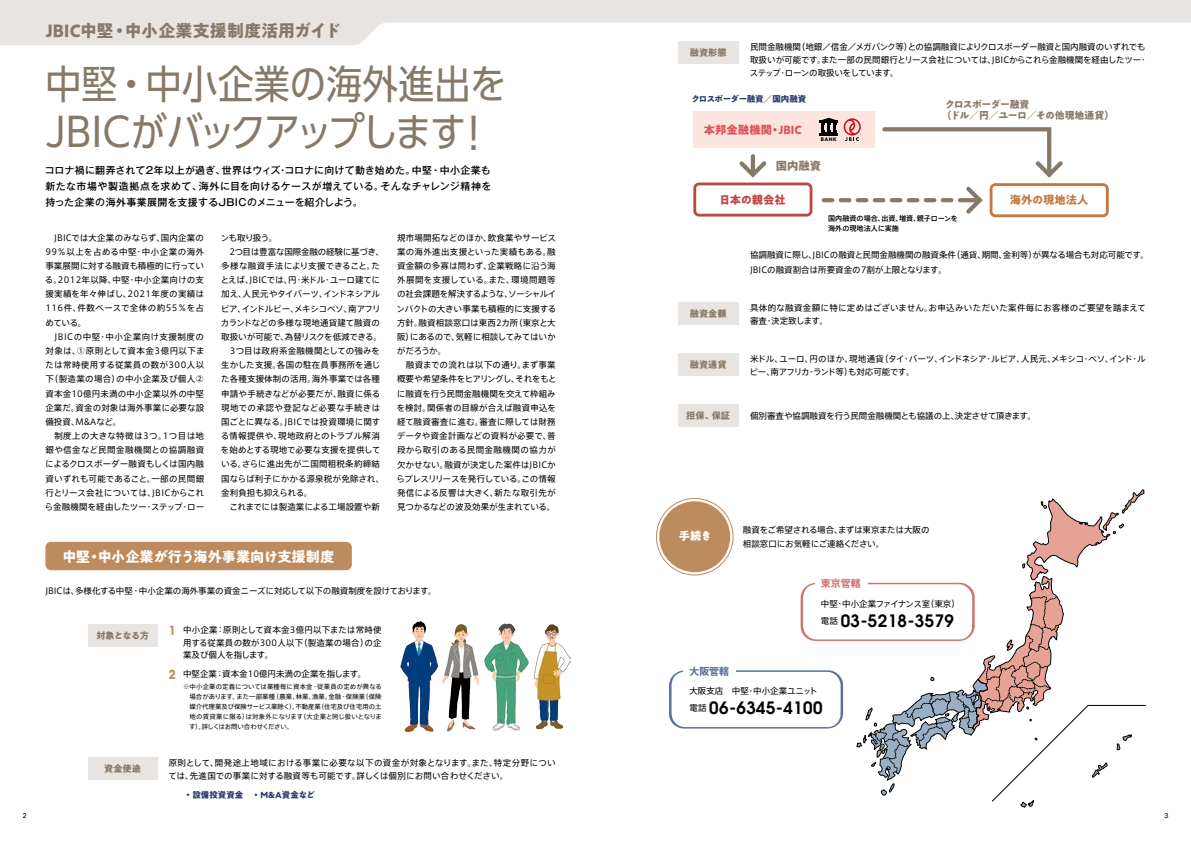
<style>
.page{position:relative;width:1191px;height:842px;background:#fff}
.page>*{position:absolute;margin:0;border:0;box-sizing:border-box;transform-origin:0 0}
.t1{font:39.7px/48.1px "UD Shin Go C Oniz Pr 6";letter-spacing:.01em;color:#877969}
.t2{font:600 17px "Avant Garde";letter-spacing:.02em;color:#000}
.t3{font:700 17px "PA1 Gothic Std";letter-spacing:.01em;color:#877969}
.t4{font:700 14.2px "PA1 Gothic Std";color:#fff}
.t5{font:700 11.3px "PA1 Gothic Std";color:#db5351}
.t6{font:700 11.3px "PA1 Gothic Std";color:#c37844}
.t7{font:700 11.3px "PA1 Gothic Std";letter-spacing:-.025em;color:#be4745}
.t8{font:700 11.3px "PA1 Gothic Std";color:#877969}
.t9{font:700 11.3px "PA1 Gothic Std";color:#fff}
.t10{font:500 9.9px/15.6px "Gothic MB101 Pro";letter-spacing:.03em;color:#000;text-align:justify}
.t11{font:700 9.9px/11.3px "PA1 Gothic Std";letter-spacing:-.045em;color:#877969}
.t12{font:700 9.9px "Axis Std";color:#5e6f97}
.t13{font:700 9.9px "Axis Std";color:#cf736d}
.t14{font:700 9.2px "PA1 Gothic Std";color:#877969}
.t15{font:8.5px/14.2px "Axis Std";color:#000}
.t16{font:8.5px/14.2px "Axis Std";letter-spacing:.03em;color:#000}
.t17{font:8.5px/12.8px "Axis Std";letter-spacing:-.035em;color:#000}
.t18{font:8.5px "Axis Std";letter-spacing:.025em;color:#000}
.t19{font:8.5px "Axis Std";letter-spacing:-.02em;color:#000}
.t20{font:8.5px "Axis Std";letter-spacing:.045em;color:#000}
.t21{font:8.5px "Axis Std";letter-spacing:-.025em;color:#000}
.t22{font:700 8.5px "PA1 Gothic Std";color:#273a6c}
.t23{font:8.5px "Axis Std";letter-spacing:-.045em;color:#000}
.t24{font:700 8.5px "PA1 Gothic Std";letter-spacing:-.045em;color:#273a6c}
.t25{font:8.5px "Axis Std";letter-spacing:-.03em;color:#000}
.t26{font:500 7.1px/9.9px "Axis Std";color:#000}
.t27{font:7.1px "Univers";color:#000}
.t28{font:6.4px/9.9px "Axis Std";letter-spacing:-.005em;color:#000;text-align:justify}
.t29{font:700 5px "PA1 Gothic Std";color:#000}
.s1{font-size:43.7px}
.s2{font-family:"Avant Garde";font-weight:700;font-stretch:condensed;font-size:12.8px;color:#bd8b5e}
</style>
<div class="page">
<svg style="left:0;top:0;width:1191px;height:45px;fill:#e7e4e1"></svg>
<div style="left:659px;top:501px;width:71px;height:71px;background:#bd8b5e;border-radius:50%"></div>
<img style="left:400px;top:621px;width:171px;height:110px">
<div style="left:693px;top:111px;width:182px;height:37px;background:#fce4df"></div>
<div style="left:45px;top:542px;width:307px;height:28px;background:#bd8b5e;border-radius:6px"></div>
<div style="left:88px;top:624px;width:69px;height:22px;background:#e7e4e1"></div>
<div style="left:88px;top:757px;width:69px;height:23px;background:#e7e4e1"></div>
<div style="left:677px;top:41px;width:61px;height:23px;background:#e7e4e1"></div>
<div style="left:677px;top:302px;width:61px;height:23px;background:#e7e4e1"></div>
<div style="left:677px;top:353px;width:61px;height:23px;background:#e7e4e1"></div>
<div style="left:677px;top:404px;width:61px;height:23px;background:#e7e4e1"></div>
<svg style="left:819px;top:118px;width:42px;height:23px"></svg>
<hr style="left:751px;top:156px;width:4px;height:17px;background:#877969">
<svg style="left:693px;top:157px;width:119px;height:60px"></svg>
<svg style="left:874px;top:127px;width:234px;height:91px"></svg>
<svg style="left:857px;top:198px;width:9px;height:4px"></svg>
<svg style="left:840px;top:198px;width:9px;height:4px"></svg>
<svg style="left:823px;top:198px;width:9px;height:4px"></svg>
<svg style="left:669px;top:489px;width:476px;height:319px"></svg>
<h2 class="t3" style="left:45px;top:19px;width:297px">JBIC中堅・中小企業支援制度活用ガイド</h2>
<h1 class="t1" style="left:45px;top:58px;width:462px">中堅・中小企業の海外進出を<br>JBICがバックアップします<span class="s1">！</span></h1>
<p class="t10" style="left:45px;top:162px;width:448px">コロナ禍に翻弄されて2年以上が過ぎ、世界はウィズ・コロナに向けて動き始めた。中堅・中小企業も新たな市場や製造拠点を求めて、海外に目を向けるケースが増えている。そんなチャレンジ精神を持った企業の海外事業展開を支援するJBICのメニューを紹介しよう。</p>
<p class="t16" style="left:45px;top:230px;width:161px">　JBICでは大企業のみならず、国内企業の<br>99％以上を占める中堅・中小企業の海外事業展開に対する融資も積極的に行っている。2012年以降、中堅・中小企業向けの支援実績を年々伸ばし、2021年度の実績は<br>116件、件数ベースで全体の約55％を占めている。<br>　JBICの中堅・中小企業向け支援制度の対象は、①原則として資本金3億円以下または常時使用する従業員の数が300人以下（製造業の場合）の中小企業及び個人②資本金10億円未満の中小企業以外の中堅企業だ。資金の対象は海外事業に必要な設備投資、M&amp;Aなど。<br>　制度上の大きな特徴は3つ。1つ目は地銀や信金など民間金融機関との協調融資によるクロスボーダー融資もしくは国内融資いずれも可能であること。一部の民間銀行とリース会社については、JBICからこれら金融機関を経由したツー・ステップ・ロー</p>
<p class="t15" style="left:221px;top:230px;width:58px">ンも取り扱う。</p>
<p class="t19" style="left:230px;top:245px;width:156px">2つ目は豊富な国際金融の経験に基づき、</p>
<p class="t16" style="left:221px;top:258px;width:160px">多様な融資手法により支援できること。た</p>
<p class="t21" style="left:221px;top:274px;width:161px">とえば、JBICでは、円・米ドル・ユーロ建てに</p>
<p class="t19" style="left:221px;top:288px;width:160px">加え、人民元やタイバーツ、インドネシアル</p>
<p class="t17" style="left:221px;top:301px;width:162px">ピア、インドルピー、メキシコペソ、南アフリ</p>
<p class="t15" style="left:221px;top:315px;width:161px">カランドなどの多様な現地通貨建て融資の</p>
<p class="t15" style="left:221px;top:329px;width:162px">取扱いが可能で、為替リスクを低減できる。</p>
<p class="t18" style="left:221px;top:344px;width:160px">　3つ目は政府系金融機関としての強みを</p>
<p class="t18" style="left:221px;top:359px;width:161px">生かした支援。各国の駐在員事務所を通じ</p>
<p class="t15" style="left:221px;top:372px;width:160px">た各種支援体制の活用。海外事業では各種</p>
<p class="t18" style="left:221px;top:387px;width:161px">申請や手続きなどが必要だが、融資に係る</p>
<p class="t20" style="left:221px;top:401px;width:160px">現地での承認や登記など必要な手続きは</p>
<p class="t16" style="left:221px;top:414px;width:161px">国ごとに異なる。JBICでは投資環境に関す</p>
<p class="t20" style="left:221px;top:430px;width:161px">る情報提供や、現地政府とのトラブル解消</p>
<p class="t15" style="left:221px;top:442px;width:161px">を始めとする現地で必要な支援を提供して</p>
<p class="t18" style="left:221px;top:458px;width:160px">いる。さらに進出先が二国間租税条約締結</p>
<p class="t15" style="left:221px;top:471px;width:164px">国ならば利子にかかる源泉税が免除され、</p>
<p class="t25" style="left:221px;top:486px;width:93px">金利負担も抑えられる。</p>
<p class="t15" style="left:221px;top:499px;width:160px">　これまでには製造業による工場設置や新</p>
<h3 class="t4" style="left:62px;top:547px;width:273px">中堅・中小企業が行う海外事業向け支援制度</h3>
<p class="t15" style="left:396px;top:230px;width:162px">規市場開拓などのほか、飲食業やサービス業の海外進出支援といった実績もある。融資金額の多寡は問わず、企業戦略に沿う海外展開を支援している。また、環境問題等の社会課題を解決するような、ソーシャルインパクトの大きい事業も積極的に支援する方針。融資相談窓口は東西2カ所（東京と大阪）にあるので、気軽に相談してみてはいかがだろうか。<br>　融資までの流れは以下の通り。まず事業概要や希望条件をヒアリングし、それをもとに融資を行う民間金融機関を交えて枠組みを検討。関係者の目線が合えば融資申込を経て融資審査に進む。審査に際しては財務データや資金計画などの資料が必要で、普段から取引のある民間金融機関の協力が欠かせない。融資が決定した案件はJBICからプレスリリースを発行している。この情報発信による反響は大きく、新たな取引先が見つかるなどの波及効果が生まれている。</p>
<p class="t15" style="left:45px;top:583px;width:393px">JBICは、多様化する中堅・中小企業の海外事業の資金ニーズに対応して以下の融資制度を設けております。</p>
<p class="t14" style="left:96px;top:629px;width:54px">対象となる方</p>
<p class="t15" style="left:183px;top:623px;width:200px;line-height:12.8px;text-align:justify;text-indent:-14px"><span class="s2">1</span> 中小企業：原則として資本金3億円以下または常時使用する従業員の数が300人以下（製造業の場合）の企業及び個人を指します。</p>
<p class="t15" style="left:169px;top:666px;width:199px"><span class="s2">2</span> 中堅企業：資本金10億円未満の企業を指します。</p>
<p class="t28" style="left:189px;top:682px;width:194px;text-indent:-6px">※中小企業の定義については業種毎に資本金・従業員の定めが異なる場合があります。また一部業種（農業、林業、漁業、金融・保険業（保険媒介代理業及び保険サービス業除く）、不動産業（住宅及び住宅用の土地の賃貸業に限る）は対象外になります（大企業と同じ扱いとなります）。詳しくはお問い合わせください。</p>
<p class="t14" style="left:104px;top:763px;width:38px">資金使途</p>
<p class="t16" style="left:168px;top:756px;width:389px;line-height:12.8px">原則として、開発途上地域における事業に必要な以下の資金が対象となります。また、特定分野については、先進国での事業に対する融資等も可能です。詳しくは個別にお問い合わせください。</p>
<p class="t22" style="left:184px;top:790px;width:149px">・設備投資資金　・M&amp;A資金など　　</p>
<p class="t14" style="left:690px;top:47px;width:38px">融資形態</p>
<p class="t15" style="left:749px;top:40px;width:399px;line-height:12.8px">民間金融機関（地銀／信金／メガバンク等）との協調融資によりクロスボーダー融資と国内融資のいずれでも取扱いが可能です。また一部の民間銀行とリース会社については、JBICからこれら金融機関を経由したツー・ステップ・ローンの取扱いをしています。</p>
<p class="t24" style="left:691px;top:94px;width:116px">クロスボーダー融資／国内融資</p>
<h3 class="t5" style="left:704px;top:122px;width:99px">本邦金融機関・JBIC</h3>
<p class="t29" style="left:820px;top:136px;width:17px">BANK</p>
<h3 class="t8" style="left:775px;top:158px;width:47px">国内融資</h3>
<p class="t11" style="left:941px;top:99px;width:174px;text-indent:4px">クロスボーダー融資<br>（ドル／円／ユーロ／その他現地通貨）</p>
<h3 class="t7" style="left:719px;top:193px;width:68px">日本の親会社</h3>
<h3 class="t6" style="left:1009px;top:193px;width:80px">海外の現地法人</h3>
<p class="t26" style="left:828px;top:212px;width:131px">国内融資の場合、出資、増資、親子ローンを海外の現地法人に実施</p>
<p class="t15" style="left:750px;top:248px;width:400px">協調融資に際し、JBICの融資と民間金融機関の融資条件（通貨、期間、金利等）が異なる場合も対応可能です。<br>JBICの融資割合は所要資金の7割が上限となります。</p>
<p class="t14" style="left:690px;top:308px;width:38px">融資金額</p>
<p class="t16" style="left:750px;top:301px;width:397px;line-height:12.8px">具体的な融資金額に特に定めはございません。お申込みいただいた案件毎にお客様のご要望を踏まえて審査・決定致します。</p>
<p class="t14" style="left:690px;top:359px;width:38px">融資通貨</p>
<p class="t17" style="left:749px;top:352px;width:397px">米ドル、ユーロ、円のほか、現地通貨（タイ・バーツ、インドネシア・ルピア、人民元、メキシコ・ペソ、インド・ルピー、南アフリカ・ランド等）も対応可能です。</p>
<p class="t14" style="left:686px;top:410px;width:45px">担保、保証</p>
<p class="t15" style="left:750px;top:408px;width:287px">個別審査や協調融資を行う民間金融機関とも協議の上、決定させて頂きます。</p>
<h3 class="t9" style="left:679px;top:529px;width:35px">手続き</h3>
<p class="t15" style="left:743px;top:522px;width:188px">融資をご希望される場合、まずは東京または大阪の相談窓口にお気軽にご連絡ください。</p>
<p class="t13" style="left:821px;top:576px;width:41px">東京管轄</p>
<p class="t23" style="left:821px;top:597px;width:141px">中堅・中小企業ファイナンス室（東京）</p>
<h2 class="t2" style="left:821px;top:609px;width:135px"><sup>電話</sup> 03-5218-3579</h2>
<p class="t12" style="left:689px;top:663px;width:41px">大阪管轄</p>
<p class="t15" style="left:689px;top:684px;width:130px">大阪支店　中堅・中小企業ユニット</p>
<h2 class="t2" style="left:689px;top:697px;width:135px"><sup>電話</sup> 06-6345-4100</h2>
<p class="t27" style="left:23px;top:812px;width:5px">2</p>
<p class="t27" style="left:1164px;top:812px;width:5px">3</p>
</div>
